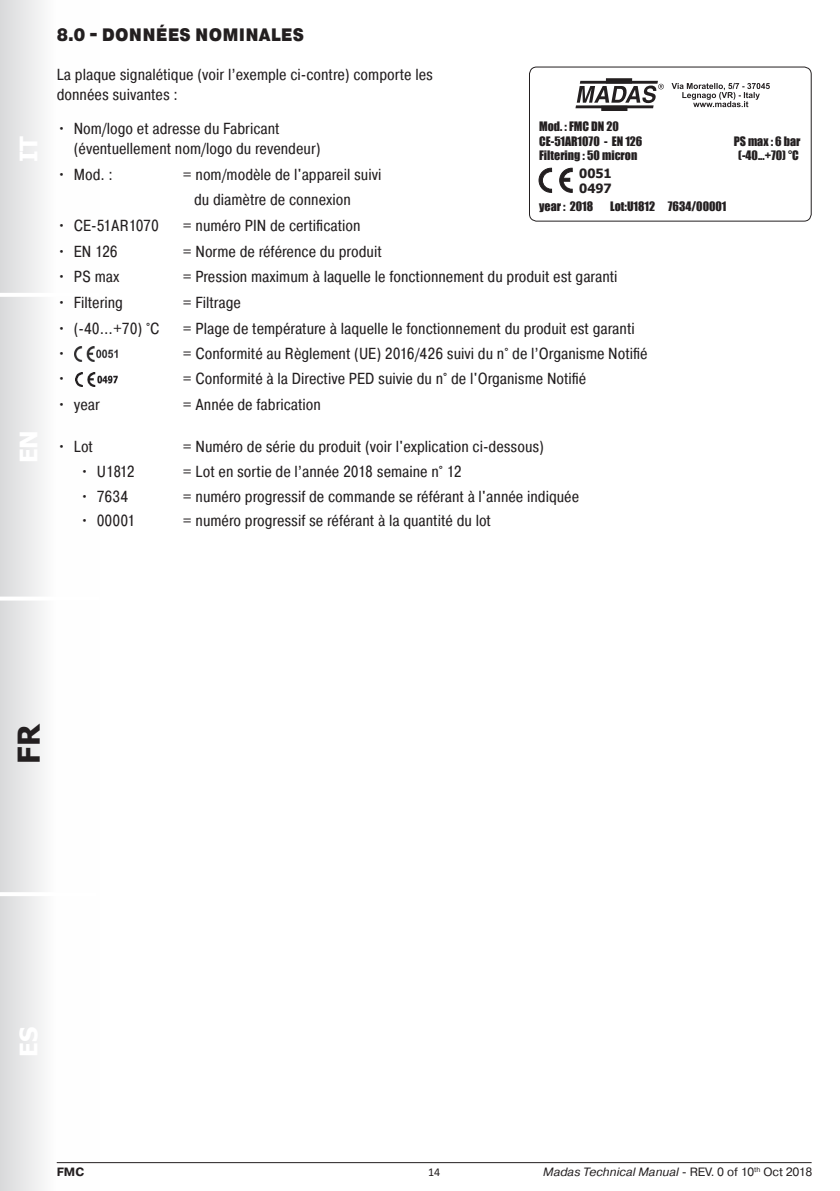
<style>
.page{position:relative;width:840px;height:1191px;background:#fff}
.page>*{position:absolute;margin:0;border:0;box-sizing:border-box;transform-origin:0 0}
.t1{font:700 30px "Tahoma";color:#231f20}
.t2{font:700 24px "Tahoma";color:#fff}
.t3{font:900 18px "Pragmatica Cond";letter-spacing:.01em;color:#231f20}
.t4{font:16px/20px "Pragmatica Cond";color:#231f20}
.t5{font:700 12.8px "Tahoma";color:#231f20}
.t6{font:12px "Impact";color:#231f20}
.t7{font:italic 12px "Pragmatica";color:#231f20}
.t8{font:700 12px "Pragmatica";color:#231f20}
.t9{font:12px "Calibri";color:#231f20}
.s1{font-style:normal}
</style>
<div class="page">
<div style="left:0;top:0;width:99px;height:1191px;background:linear-gradient(to right,#dfe0e1,#fff)"></div>
<hr style="left:0;top:892px;width:96px;height:4px;background:#fff">
<hr style="left:0;top:596px;width:99px;height:4px;background:#fff">
<hr style="left:0;top:293px;width:99px;height:4px;background:#fff">
<hr style="left:57px;top:1162px;width:754px;height:1px;background:#231f20">
<img style="left:75px;top:347px;width:42px;height:14px">
<img style="left:75px;top:372px;width:42px;height:15px">
<div style="left:529px;top:67px;width:282px;height:154px;border:1px solid #231f20;border-radius:7px"></div>
<svg style="left:559px;top:168px;width:13px;height:25px"></svg>
<svg style="left:538px;top:168px;width:13px;height:25px"></svg>
<hr style="left:579px;top:81px;width:78px;height:3px;background:#231f20">
<hr style="left:575px;top:105px;width:78px;height:3px;background:#231f20">
<div style="left:605px;top:78px;width:26px;height:5px;background:#231f20"></div>
<div style="left:601px;top:106px;width:26px;height:5px;background:#231f20"></div>
<svg style="left:576px;top:84px;width:87px;height:19px"></svg>
<svg style="left:671px;top:83px;width:98px;height:24px"></svg>
<h2 class="t2" style="left:12px;top:162px;width:28px;rotate:-90deg">IT</h2>
<h2 class="t2" style="left:12px;top:463px;width:35px;rotate:-90deg">EN</h2>
<p class="t3" style="left:57px;top:23px;width:249px">8.0 - DONNÉES NOMINALES</p>
<p class="t4" style="left:57px;top:65px;width:377px">La plaque signalétique (voir l’exemple ci-contre) comporte les données suivantes :</p>
<p class="t4" style="left:74px;top:118px;width:248px;text-indent:-17px">• Nom/logo et adresse du Fabricant (éventuellement nom/logo du revendeur)</p>
<p class="t4" style="left:57px;top:164px;width:58px">• Mod. :</p>
<p class="t4" style="left:183px;top:164px;width:200px">= nom/modèle de l'appareil suivi</p>
<p class="t4" style="left:194px;top:190px;width:158px">du diamètre de connexion</p>
<p class="t4" style="left:57px;top:215px;width:104px">• CE-51AR1070</p>
<p class="t4" style="left:183px;top:215px;width:179px">= numéro PIN de certification</p>
<p class="t4" style="left:57px;top:241px;width:62px">• EN 126</p>
<p class="t4" style="left:183px;top:241px;width:200px">= Norme de référence du produit</p>
<p class="t4" style="left:57px;top:267px;width:64px">• PS max</p>
<p class="t4" style="left:183px;top:267px;width:436px">= Pression maximum à laquelle le fonctionnement du produit est garanti</p>
<p class="t4" style="left:57px;top:292px;width:68px">• Filtering</p>
<p class="t4" style="left:183px;top:292px;width:59px">= Filtrage</p>
<p class="t4" style="left:57px;top:318px;width:104px">• (-40...+70) °C</p>
<p class="t4" style="left:183px;top:318px;width:453px">= Plage de température à laquelle le fonctionnement du produit est garanti</p>
<p class="t4" style="left:57px;top:343px;width:11px">•</p>
<p class="t4" style="left:183px;top:343px;width:466px">= Conformité au Règlement (UE) 2016/426 suivi du n° de l’Organisme Notifié</p>
<p class="t4" style="left:57px;top:368px;width:11px">•</p>
<p class="t4" style="left:183px;top:368px;width:405px">= Conformité à la Directive PED suivie du n° de l'Organisme Notifié</p>
<p class="t4" style="left:57px;top:394px;width:45px">• year</p>
<p class="t4" style="left:183px;top:394px;width:140px">= Année de fabrication</p>
<p class="t4" style="left:57px;top:436px;width:38px">• Lot</p>
<p class="t4" style="left:183px;top:436px;width:362px">= Numéro de série du produit (voir l'explication ci-dessous)</p>
<p class="t4" style="left:80px;top:461px;width:56px">• U1812</p>
<p class="t4" style="left:183px;top:461px;width:280px">= Lot en sortie de l’année 2018 semaine n° 12</p>
<p class="t4" style="left:80px;top:486px;width:50px">• 7634</p>
<p class="t4" style="left:183px;top:486px;width:397px">= numéro progressif de commande se référant à l'année indiquée</p>
<p class="t4" style="left:80px;top:510px;width:57px">• 00001</p>
<p class="t4" style="left:183px;top:510px;width:309px">= numéro progressif se référant à la quantité du lot</p>
<p class="t6" style="left:539px;top:117px;width:81px">Mod. : FMC DN 20</p>
<p class="t6" style="left:539px;top:132px;width:105px">CE-51AR1070 - EN 126</p>
<p class="t6" style="left:733px;top:132px;width:68px">PS max : 6 bar</p>
<p class="t6" style="left:539px;top:146px;width:100px">Filtering : 50 micron</p>
<p class="t6" style="left:737px;top:146px;width:62px">(-40...+70) °C</p>
<p class="t6" style="left:539px;top:197px;width:56px">year : 2018</p>
<p class="t6" style="left:610px;top:197px;width:118px">Lot:U1812 7634/00001</p>
<p class="t5" style="left:579px;top:164px;width:34px">0051</p>
<p class="t5" style="left:579px;top:179px;width:34px">0497</p>
<h1 class="t1" style="left:8px;top:764px;width:41px;rotate:-90deg">FR</h1>
<h2 class="t2" style="left:12px;top:1056px;width:31px;rotate:-90deg">ES</h2>
<p class="t8" style="left:57px;top:1164px;width:29px">FMC</p>
<p class="t9" style="left:428px;top:1163px;width:14px">14</p>
<p class="t7" style="left:543px;top:1164px;width:270px">Madas Technical Manual <span class="s1">- REV. 0 of 10</span><sup>th</sup> <span class="s1">Oct 2018</span></p>
</div>
